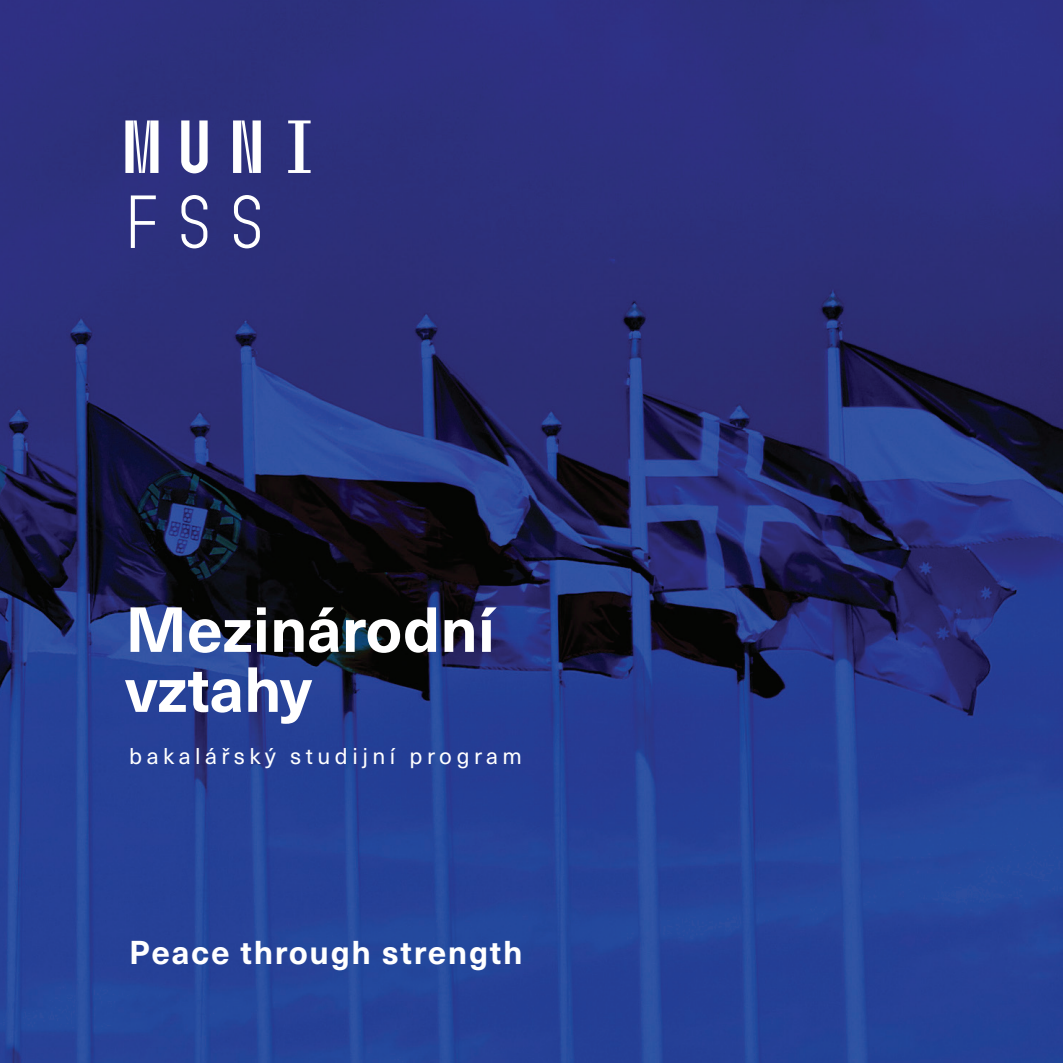
<style>
.page{position:relative;width:1063px;height:1063px;background:#fff}
.page>*{position:absolute;margin:0;border:0;box-sizing:border-box;transform-origin:0 0}
.t1{font:700 62.5px "Neue Haas Unica Pro";color:#fff}
.t2{font:700 32.5px "Neue Haas Unica Pro";letter-spacing:.05em;color:#fff}
.t3{font:22.5px "Neue Haas Unica Pro";letter-spacing:.2em;color:#fff}
</style>
<div class="page">
<img style="left:0;top:0;width:1063px;height:1063px">
<svg style="left:125px;top:120px;width:34px;height:53px"></svg>
<svg style="left:181px;top:120px;width:27px;height:53px"></svg>
<svg style="left:233px;top:120px;width:28px;height:53px"></svg>
<svg style="left:288px;top:120px;width:23px;height:53px"></svg>
<svg style="left:131px;top:195px;width:25px;height:53px"></svg>
<svg style="left:181px;top:195px;width:26px;height:53px"></svg>
<svg style="left:234px;top:195px;width:26px;height:53px"></svg>
<p class="t1" style="left:125px;top:592px;width:371px">Mezinárodní</p>
<p class="t1" style="left:125px;top:652px;width:188px">vztahy</p>
<p class="t3" style="left:129px;top:743px;width:394px">bakalářský studijní program</p>
<p class="t2" style="left:129px;top:932px;width:395px">Peace through strength</p>
</div>
